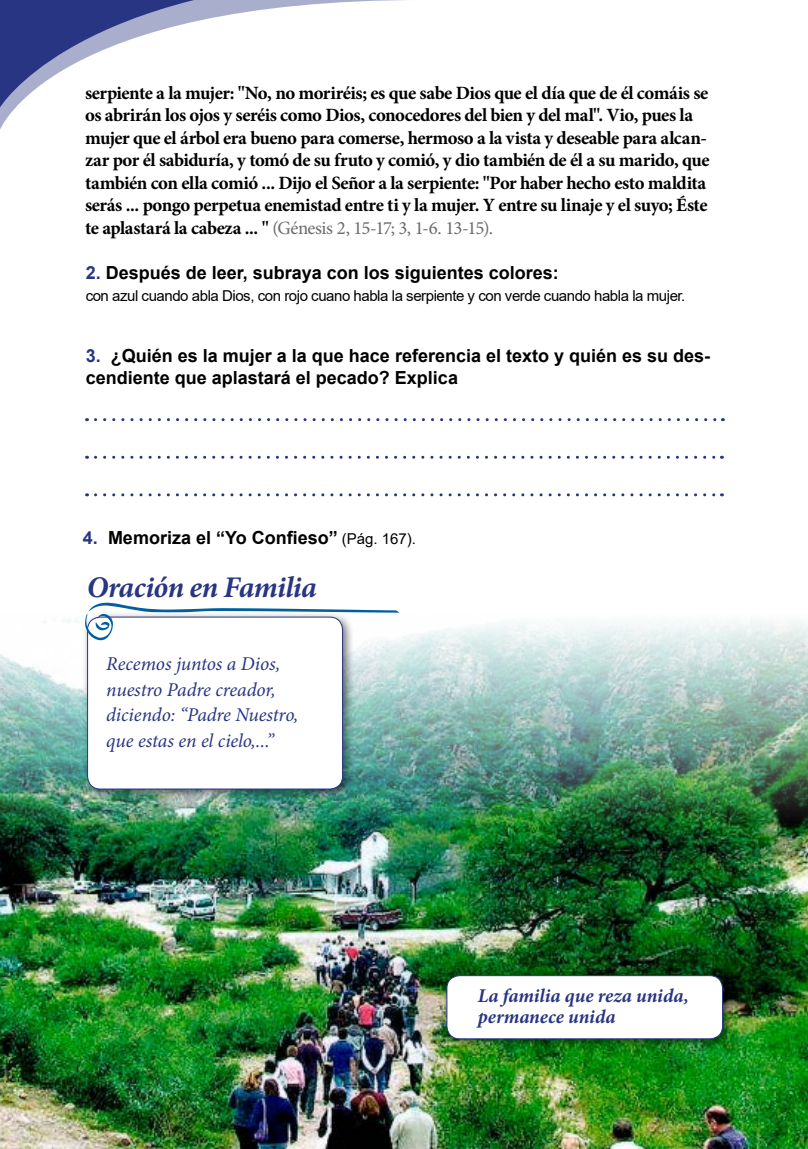
<style>
.page{position:relative;width:808px;height:1149px;background:#fff}
.page>*{position:absolute;margin:0;border:0;box-sizing:border-box;transform-origin:0 0}
.t1{font:italic 700 30px "Minion Pro";letter-spacing:-.02em;color:#283583}
.t2{font:italic 19.5px/25.5px "Minion Pro";letter-spacing:-.005em;color:#283583}
.t3{font:italic 700 19.5px/21px "Minion Pro";color:#283583}
.t4{font:700 18.75px/22.5px "Minion Pro";letter-spacing:-.025em;color:#000}
.t5{font:700 18px/21.6px "Arial";color:#000}
.t6{font:15px "Arial";letter-spacing:-.03em;color:#000}
.s1{font-weight:400;color:#6b6b6a}
.s2{color:#283583}
.s3{font-weight:400;font-size:15px}
</style>
<div class="page">
<svg style="left:0;top:0;width:404px;height:130px"></svg>
<img style="left:0;top:853px;width:808px;height:295px">
<svg style="left:95px;top:493px;width:627px;height:3px"></svg>
<svg style="left:95px;top:455px;width:627px;height:3px"></svg>
<svg style="left:95px;top:418px;width:628px;height:3px"></svg>
<img style="left:0;top:612px;width:808px;height:241px">
<div style="left:441px;top:969px;width:293px;height:81px;background:#000;opacity:.5"></div>
<div style="left:447px;top:975px;width:275px;height:63px;background:#fff;border-radius:13px"></div>
<div style="left:446px;top:974px;width:277px;height:64px;border:1px solid #283583;border-radius:13px"></div>
<div style="left:82px;top:611px;width:273px;height:189px;background:#000;opacity:.5"></div>
<div style="left:88px;top:617px;width:255px;height:171px;background:#fff;border-radius:13px"></div>
<div style="left:87px;top:616px;width:256px;height:173px;border:1px solid #283583;border-radius:13px"></div>
<svg style="left:84px;top:602px;width:315px;height:38px"></svg>
<p class="t4" style="left:85px;top:81px;width:626px">serpiente a la mujer: "No, no moriréis; es que sabe Dios que el día que de él comáis se os abrirán los ojos y seréis como Dios, conocedores del bien y del mal". Vio, pues la mujer que el árbol era bueno para comerse, hermoso a la vista y deseable para alcan&shy;zar por él sabiduría, y tomó de su fruto y comió, y dio también de él a su marido, que también con ella comió ... Dijo el Señor a la serpiente: "Por haber hecho esto maldita serás ... pongo perpetua enemistad entre ti y la mujer. Y entre su linaje y el suyo; Éste te aplastará la cabeza ... " <span class="s1">(Génesis 2, 15-17; 3, 1-6. 13-15).</span></p>
<p class="t5" style="left:86px;top:262px;width:475px"><span class="s2">2.</span> Después de leer, subraya con los siguientes colores:</p>
<p class="t6" style="left:86px;top:286px;width:601px">con azul cuando abla Dios, con rojo cuano habla la serpiente y con verde cuando habla la mujer.</p>
<p class="t5" style="left:86px;top:345px;width:626px"><span class="s2">3.</span> ¿Quién es la mujer a la que hace referencia el texto y quién es su des&shy;cendiente que aplastará el pecado? Explica</p>
<p class="t5" style="left:83px;top:527px;width:335px"><span class="s2">4.</span> Memoriza el “Yo Confieso” <span class="s3">(Pág. 167).</span></p>
<h1 class="t1" style="left:87px;top:566px;width:232px">Oración en Familia</h1>
<p class="t2" style="left:106px;top:651px;width:194px">Recemos juntos a Dios, nuestro Padre creador, diciendo: “Padre Nuestro, que estas en el cielo,...”</p>
<p class="t3" style="left:478px;top:984px;width:213px">La familia que reza unida, permanece unida</p>
</div>
